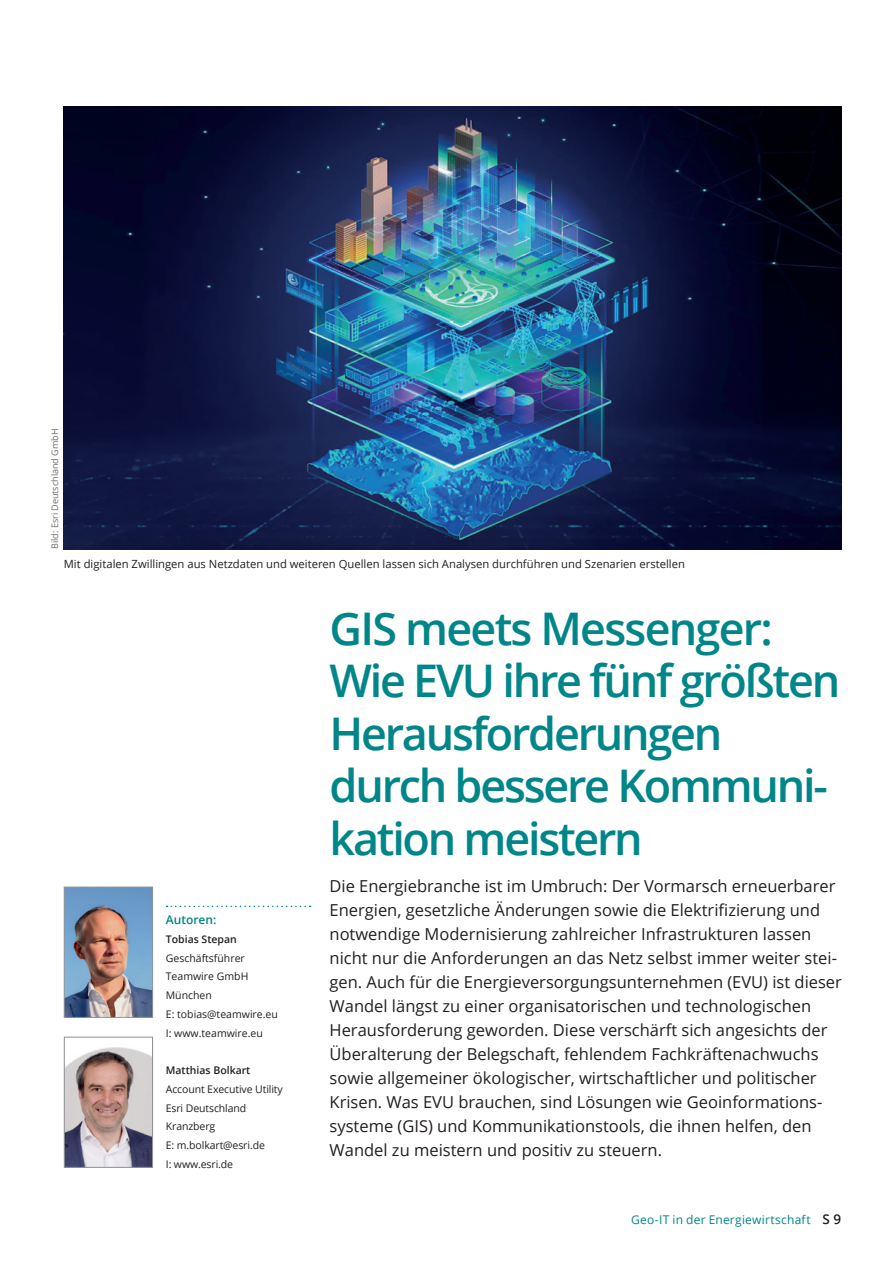
<style>
.page{position:relative;width:893px;height:1263px;background:#fff}
.page>*{position:absolute;margin:0;border:0;box-sizing:border-box;transform-origin:0 0}
.t1{font:600 45px/52.5px "Open Sans";letter-spacing:-.05em;color:#008689}
.t2{font:16.5px/24px "Open Sans";color:#231f20}
.t3{font:12px "Open Sans";letter-spacing:.02em;color:#008689}
.t4{font:600 12px "Open Sans";color:#008689}
.t5{font:11.25px "Open Sans";color:#231f20}
.t6{font:10.5px/18.8px "Open Sans";letter-spacing:-.01em;color:#231f20}
.t7{font:600 10.5px "Open Sans";color:#231f20}
.t8{font:9px "Open Sans";color:#6c6d70}
.s1{font-weight:600;font-size:13.5px;color:#231f20}
</style>
<div class="page">
<img style="left:64px;top:106px;width:778px;height:443px">
<img style="left:66px;top:1047px;width:85px;height:119px">
<div style="left:64px;top:1036px;width:89px;height:132px;border:1px solid #939598"></div>
<svg style="left:167px;top:906px;width:144px;height:1px"></svg>
<img style="left:66px;top:888px;width:85px;height:128px">
<div style="left:64px;top:886px;width:89px;height:132px;border:1px solid #939598"></div>
<p class="t8" style="left:49px;top:549px;width:122px;rotate:-90deg">Bild: Esri Deutschland GmbH</p>
<p class="t5" style="left:64px;top:556px;width:623px">Mit digitalen Zwillingen aus Netzdaten und weiteren Quellen lassen sich Analysen durchführen und Szenarien erstellen</p>
<p class="t4" style="left:166px;top:911px;width:52px">Autoren:</p>
<p class="t7" style="left:166px;top:932px;width:73px">Tobias Stepan</p>
<p class="t6" style="left:166px;top:948px;width:114px">Geschäftsführer<br>Teamwire GmbH<br>München<br>E: tobias@teamwire.eu<br>I: www.teamwire.eu</p>
<p class="t7" style="left:166px;top:1063px;width:86px">Matthias Bolkart</p>
<p class="t6" style="left:166px;top:1079px;width:119px">Account Executive Utility<br>Esri Deutschland<br>Kranzberg<br>E: m.bolkart@esri.de<br>I: www.esri.de</p>
<h1 class="t1" style="left:330px;top:601px;width:512px">GIS meets Messenger:<br>Wie EVU ihre fünf größten<br>Herausforderungen durch bessere Kommuni&shy;kation meistern</h1>
<p class="t2" style="left:330px;top:873px;width:514px">Die Energiebranche ist im Umbruch: Der Vormarsch erneuerbarer Energien, gesetzliche Änderungen sowie die Elektrifizierung und notwendige Modernisierung zahlreicher Infrastrukturen lassen nicht nur die Anforderungen an das Netz selbst immer weiter stei&shy;gen. Auch für die Energieversorgungsunternehmen (EVU) ist dieser Wandel längst zu einer organisatorischen und technologischen Herausforderung geworden. Diese verschärft sich angesichts der Überalterung der Belegschaft, fehlendem Fachkräftenachwuchs sowie allgemeiner ökologischer, wirtschaftlicher und politischer Krisen. Was EVU brauchen, sind Lösungen wie Geoinformations&shy;systeme (GIS) und Kommunikationstools, die ihnen helfen, den Wandel zu meistern und positiv zu steuern.</p>
<p class="t3" style="left:631px;top:1211px;width:212px">Geo-IT in der Energiewirtschaft <span class="s1">S 9</span></p>
</div>
